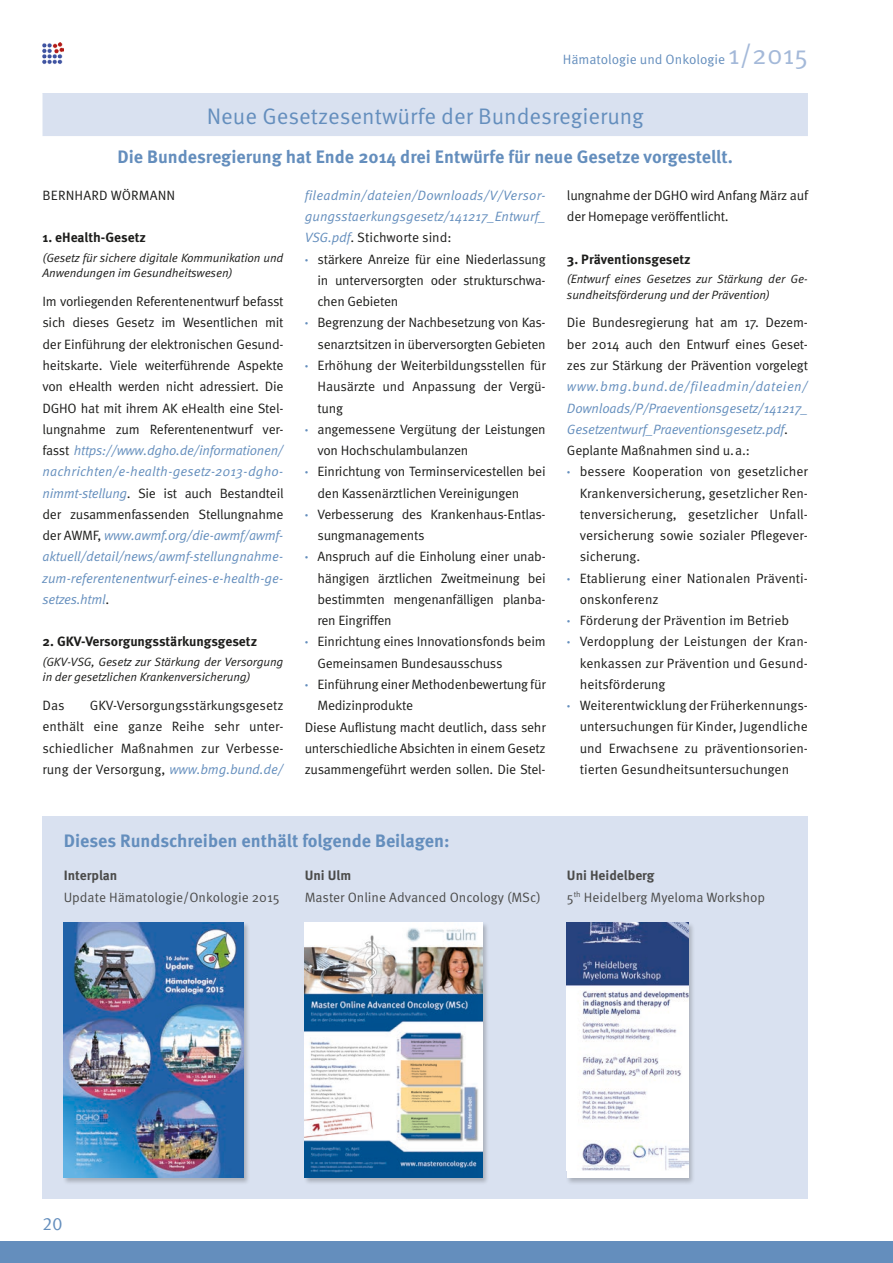
<style>
.page{position:relative;width:893px;height:1263px;background:#fff}
.page>*{position:absolute;margin:0;border:0;box-sizing:border-box;transform-origin:0 0}
.t1{font:22.5px "Meta Pro";color:#648ebd}
.t2{font:700 18px "Meta Pro";color:#648ebd}
.t3{font:18px "Meta Pro";color:#648ebd}
.t4{font:13.5px/21.3px "Meta Pro";letter-spacing:-.02em;color:#1d1d1b;text-align:justify}
.t5{font:13.5px "Meta Pro";color:#1d1d1b}
.t6{font:italic 13.5px "Meta Pro";letter-spacing:-.005em;color:#648ebd}
.t7{font:13.5px/21.3px "Meta Pro";color:#4b4b4a}
.t8{font:700 13.5px "Meta Pro";color:#1d1d1b}
.t9{font:italic 13.5px "Meta Pro";letter-spacing:.015em;color:#648ebd}
.t10{font:italic 13.5px "Meta Pro";letter-spacing:.035em;color:#648ebd}
.t11{font:13.5px "Meta Pro";color:#648ebd}
.t12{font:700 13.5px "Meta Pro";color:#4b4b4a}
.t13{font:13.5px "Meta Pro";letter-spacing:.01em;color:#1d1d1b}
.t14{font:italic 12px/15.3px "Meta Pro";letter-spacing:-.01em;color:#1d1d1b}
.s1{font-size:27px;color:#a4b9d9}
.s2{font-style:italic;color:#648ebd}
.s3{font-weight:700;color:#648ebd}
.s4{font-style:normal;color:#1d1d1b}
.s5{font-weight:700}
</style>
<div class="page">
<div style="left:0;top:1242px;width:893px;height:21px;background:#648ebd"></div>
<img style="left:42px;top:43px;width:22px;height:21px">
<hr style="left:43px;top:93px;width:765px;height:1px;background:#d9e1f0">
<div style="left:43px;top:816px;width:765px;height:383px;background:#d9e1f0"></div>
<div style="left:565px;top:921px;width:130px;height:264px;background:#1d1d1b;opacity:.25"></div>
<div style="left:567px;top:923px;width:121px;height:255px;background:#fff"></div>
<img style="left:567px;top:923px;width:121px;height:248px">
<div style="left:303px;top:921px;width:186px;height:263px;background:#1d1d1b;opacity:.25"></div>
<img style="left:305px;top:923px;width:177px;height:255px">
<div style="left:62px;top:921px;width:188px;height:263px;background:#1d1d1b;opacity:.25"></div>
<img style="left:64px;top:923px;width:179px;height:255px">
<div style="left:43px;top:94px;width:765px;height:42px;background:#d9e1f0"></div>
<p class="t11" style="left:563px;top:51px;width:247px">Hämatologie und Onkologie <span class="s1">1/2015</span></p>
<h1 class="t1" style="left:207px;top:102px;width:439px">Neue Gesetzesentwürfe der Bundesregierung</h1>
<h2 class="t2" style="left:118px;top:145px;width:615px">Die Bundesregierung hat Ende 2014 drei Entwürfe für neue Gesetze vorgestellt.</h2>
<p class="t9" style="left:305px;top:187px;width:242px">fileadmin/dateien/Downloads/V/Versor-</p>
<p class="t6" style="left:305px;top:208px;width:242px">gungsstaerkungsgesetz/141217_Entwurf_</p>
<p class="t5" style="left:305px;top:230px;width:148px"><span class="s2">VSG.pdf</span>. Stichworte sind:</p>
<p class="t4" style="left:305px;top:248px;width:242px"><span class="s3">·</span> stärkere Anreize für eine Niederlassung</p>
<p class="t4" style="left:317px;top:270px;width:230px">in unterversorgten oder strukturschwa-</p>
<p class="t4" style="left:317px;top:291px;width:82px">chen Gebieten</p>
<p class="t4" style="left:305px;top:312px;width:242px"><span class="s3">·</span> Begrenzung der Nachbesetzung von Kas-</p>
<p class="t4" style="left:317px;top:334px;width:230px">senarztsitzen in überversorgten Gebieten</p>
<p class="t4" style="left:305px;top:355px;width:242px"><span class="s3">·</span> Erhöhung der Weiterbildungsstellen für</p>
<p class="t4" style="left:317px;top:376px;width:230px">Hausärzte und Anpassung der Vergü-</p>
<p class="t4" style="left:317px;top:397px;width:27px">tung</p>
<p class="t4" style="left:305px;top:419px;width:242px"><span class="s3">·</span> angemessene Vergütung der Leistungen</p>
<p class="t4" style="left:317px;top:440px;width:152px">von Hochschulambulanzen</p>
<p class="t4" style="left:305px;top:461px;width:242px"><span class="s3">·</span> Einrichtung von Terminservicestellen bei</p>
<p class="t4" style="left:317px;top:482px;width:203px">den Kassenärztlichen Vereinigungen</p>
<p class="t4" style="left:305px;top:504px;width:242px"><span class="s3">·</span> Verbesserung des Krankenhaus-Entlas-</p>
<p class="t4" style="left:317px;top:525px;width:109px">sungmanagements</p>
<p class="t4" style="left:305px;top:546px;width:242px"><span class="s3">·</span> Anspruch auf die Einholung einer unab-</p>
<p class="t4" style="left:317px;top:567px;width:230px">hängigen ärztlichen Zweitmeinung bei</p>
<p class="t4" style="left:317px;top:589px;width:230px">bestimmten mengenanfälligen planba-</p>
<p class="t4" style="left:317px;top:610px;width:76px">ren Eingriffen</p>
<p class="t4" style="left:305px;top:631px;width:242px"><span class="s3">·</span> Einrichtung eines Innovationsfonds beim</p>
<p class="t4" style="left:317px;top:652px;width:187px">Gemeinsamen Bundesausschuss</p>
<p class="t4" style="left:305px;top:674px;width:242px"><span class="s3">·</span> Einführung einer Methodenbewertung für</p>
<p class="t4" style="left:317px;top:695px;width:97px">Medizinprodukte</p>
<p class="t4" style="left:305px;top:716px;width:242px">Diese Auflistung macht deutlich, dass sehr</p>
<p class="t4" style="left:305px;top:738px;width:243px">unterschiedliche Absichten in einem Gesetz</p>
<p class="t4" style="left:305px;top:759px;width:242px">zusammengeführt werden sollen. Die Stel-</p>
<p class="t13" style="left:43px;top:187px;width:134px">BERNHARD WÖRMANN</p>
<p class="t8" style="left:43px;top:229px;width:105px">1. eHealth-Gesetz</p>
<p class="t14" style="left:43px;top:251px;width:242px">(Gesetz für sichere digitale Kommunikation und<br>Anwendungen im Gesundheitswesen)</p>
<p class="t4" style="left:43px;top:291px;width:243px">Im vorliegenden Referentenentwurf befasst sich dieses Gesetz im Wesentlichen mit der Einführung der elektronischen Gesund&shy;heitskarte. Viele weiterführende Aspekte von eHealth werden nicht adressiert. Die DGHO hat mit ihrem AK eHealth eine Stel&shy;lungnahme zum Referentenentwurf ver&shy;fasst <span class="s2">https://www.dgho.de/informationen/ nachrichten/e-health-gesetz-2013-dgho&shy;nimmt-stellung</span>. Sie ist auch Bestandteil der zusammenfassenden Stellungnahme der AWMF, <span class="s2">www.awmf.org/die-awmf/awmf&shy;aktuell/detail/news/awmf-stellungnahme&shy;zum-referentenentwurf-eines-e-health-ge&shy;setzes.html</span>.</p>
<p class="t8" style="left:43px;top:633px;width:216px">2. GKV-Versorgungsstärkungsgesetz</p>
<p class="t14" style="left:43px;top:655px;width:242px">(GKV-VSG, Gesetz zur Stärkung der Versorgung in der gesetzlichen Krankenversicherung)</p>
<p class="t4" style="left:43px;top:695px;width:24px">Das</p>
<p class="t4" style="left:567px;top:185px;width:243px">lungnahme der DGHO wird Anfang März auf der Homepage veröffentlicht.</p>
<p class="t8" style="left:567px;top:250px;width:125px">3. Präventionsgesetz</p>
<p class="t14" style="left:567px;top:272px;width:242px">(Entwurf eines Gesetzes zur Stärkung der Ge&shy;sundheitsförderung und der Prävention)</p>
<p class="t4" style="left:567px;top:312px;width:243px">Die Bundesregierung hat am 17. Dezem&shy;ber 2014 auch den Entwurf eines Geset&shy;zes zur Stärkung der Prävention vorgelegt</p>
<p class="t10" style="left:567px;top:379px;width:242px">www.bmg.bund.de/fileadmin/dateien/</p>
<p class="t6" style="left:567px;top:400px;width:243px">Downloads/P/Praeventionsgesetz/141217_</p>
<p class="t6" style="left:567px;top:421px;width:223px">Gesetzentwurf_Praeventionsgesetz.pdf<span class="s4">.</span></p>
<p class="t4" style="left:567px;top:440px;width:184px">Geplante Maßnahmen sind u.a.:</p>
<p class="t5" style="left:567px;top:463px;width:242px"><span class="s3">·</span> bessere Kooperation von gesetzlicher</p>
<p class="t5" style="left:580px;top:485px;width:230px">Krankenversicherung, gesetzlicher Ren-</p>
<p class="t5" style="left:580px;top:506px;width:230px">tenversicherung, gesetzlicher Unfall-</p>
<p class="t4" style="left:580px;top:525px;width:230px">versicherung sowie sozialer Pflegever-</p>
<p class="t4" style="left:580px;top:546px;width:62px">sicherung.</p>
<p class="t5" style="left:567px;top:570px;width:242px"><span class="s3">·</span> Etablierung einer Nationalen Präventi-</p>
<p class="t5" style="left:580px;top:591px;width:80px">onskonferenz</p>
<p class="t5" style="left:567px;top:612px;width:224px"><span class="s3">·</span> Förderung der Prävention im Betrieb</p>
<p class="t4" style="left:567px;top:631px;width:242px"><span class="s3">·</span> Verdopplung der Leistungen der Kran-</p>
<p class="t5" style="left:580px;top:655px;width:230px">kenkassen zur Prävention und Gesund-</p>
<p class="t5" style="left:580px;top:676px;width:87px">heitsförderung</p>
<p class="t5" style="left:567px;top:697px;width:242px"><span class="s3">·</span> Weiterentwicklung der Früherkennungs-</p>
<p class="t5" style="left:580px;top:719px;width:230px">untersuchungen für Kinder, Jugendliche</p>
<p class="t5" style="left:580px;top:740px;width:230px">und Erwachsene zu präventionsorien-</p>
<p class="t5" style="left:580px;top:761px;width:211px">tierten Gesundheitsuntersuchungen</p>
<p class="t4" style="left:43px;top:695px;width:243px;text-indent:47px">GKV-Versorgungsstärkungsgesetz enthält eine ganze Reihe sehr unter&shy;schiedlicher Maßnahmen zur Verbesse&shy;rung der Versorgung, <span class="s2">www.bmg.bund.de/</span></p>
<h2 class="t2" style="left:64px;top:829px;width:387px">Dieses Rundschreiben enthält folgende Beilagen:</h2>
<p class="t12" style="left:305px;top:867px;width:48px">Uni Ulm</p>
<p class="t7" style="left:305px;top:886px;width:238px">Master Online Advanced Oncology (MSc)</p>
<p class="t12" style="left:64px;top:867px;width:55px">Interplan</p>
<p class="t7" style="left:64px;top:886px;width:217px">Update Hämatologie/Onkologie 2015</p>
<p class="t7" style="left:567px;top:865px;width:200px"><span class="s5">Uni Heidelberg<br></span>5<sup>th</sup> Heidelberg Myeloma Workshop</p>
<h2 class="t3" style="left:43px;top:1213px;width:22px">20</h2>
</div>
